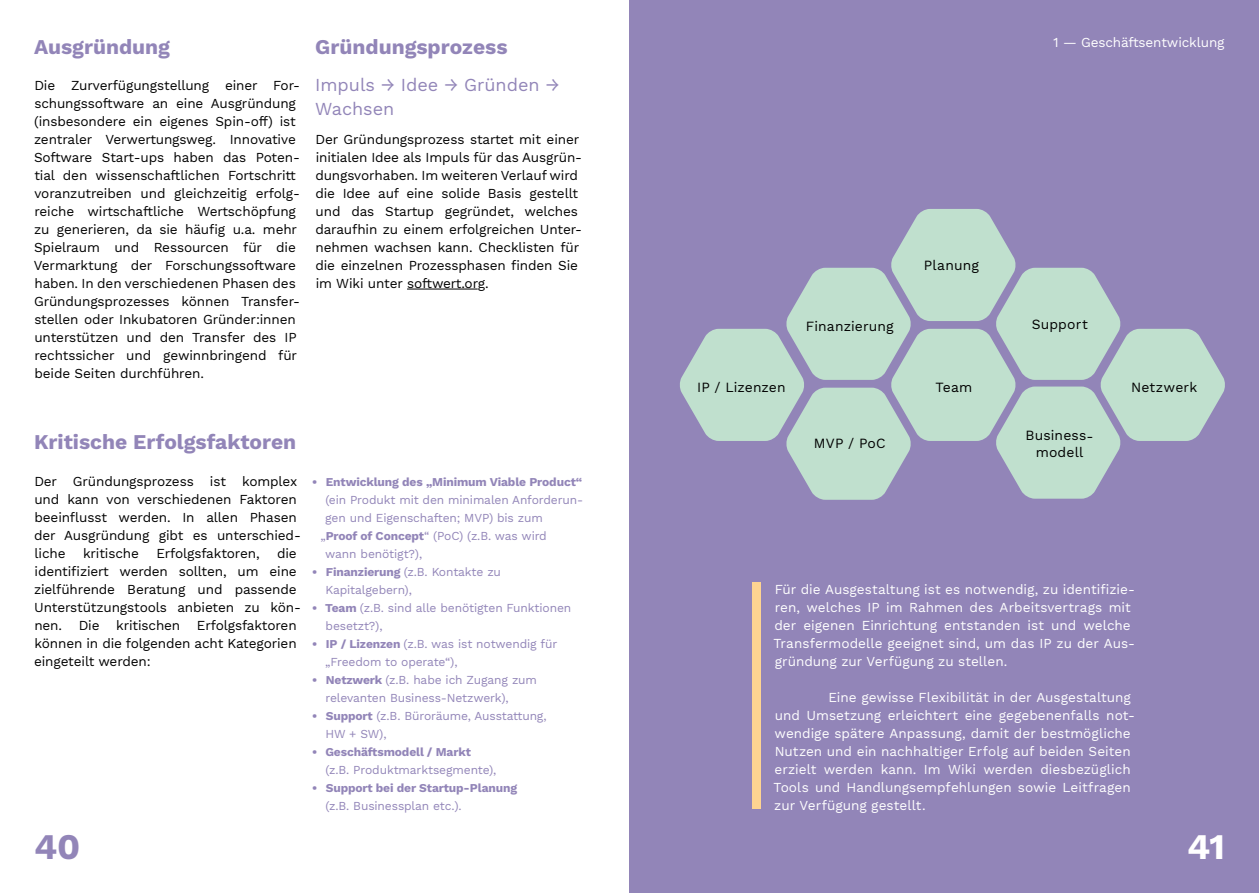
<style>
.page{position:relative;width:1259px;height:893px;background:#fff}
.page>*{position:absolute;margin:0;border:0;box-sizing:border-box;transform-origin:0 0}
.t1{font:700 36px "Work Sans";color:#9285b8}
.t2{font:700 36px "Work Sans";color:#fff}
.t3{font:700 21px "Work Sans";color:#9285b8}
.t4{font:18px/24px "Work Sans";color:#9285b8}
.t5{font:13.8px/16.6px "Work Sans";letter-spacing:.01em;color:#000;text-align:center}
.t6{font:13.5px/18px "Work Sans";letter-spacing:-.01em;color:#000}
.t7{font:13.5px/18px "Work Sans";color:#fff}
.t8{font:12px "Work Sans";letter-spacing:-.01em;color:#9285b8}
.t9{font:700 12px "Work Sans";letter-spacing:-.01em;color:#9285b8}
.s1{font-weight:700}
</style>
<div class="page">
<div style="left:629px;top:0;width:630px;height:893px;background:#9285b8"></div>
<hr style="left:407px;top:289px;width:71px;height:1px;background:#000">
<div style="left:752px;top:583px;width:8px;height:226px;background:#fdd491"></div>
<svg style="left:680px;top:209px;width:545px;height:291px"></svg>
<h2 class="t3" style="left:34px;top:31px;width:137px">Ausgründung</h2>
<p class="t6" style="left:34px;top:77px;width:267px">Die Zurverfügungstellung einer For&shy;schungssoftware an eine Ausgründung (insbesondere ein eigenes Spin-off) ist zentraler Verwertungsweg. Innovative Software Start-ups haben das Poten&shy;tial den wissenschaftlichen Fortschritt voranzutreiben und gleichzeitig erfolg&shy;reiche wirtschaftliche Wertschöpfung zu generieren, da sie häufig u.a. mehr Spielraum und Ressourcen für die Vermarktung der Forschungssoftware haben. In den verschiedenen Phasen des Gründungsprozesses können Transfer&shy;stellen oder Inkubatoren Gründer:innen unterstützen und den Transfer des IP rechtssicher und gewinnbringend für beide Seiten durchführen.</p>
<h2 class="t3" style="left:315px;top:31px;width:194px">Gründungsprozess</h2>
<h3 class="t4" style="left:315px;top:73px;width:246px">Impuls → Idee → Gründen →<br>Wachsen</h3>
<p class="t6" style="left:315px;top:131px;width:268px">Der Gründungsprozess startet mit einer initialen Idee als Impuls für das Ausgrün&shy;dungsvorhaben. Im weiteren Verlauf wird die Idee auf eine solide Basis gestellt und das Startup gegründet, welches daraufhin zu einem erfolgreichen Unter&shy;nehmen wachsen kann. Checklisten für die einzelnen Prozessphasen finden Sie im Wiki unter softwert.org.</p>
<h2 class="t3" style="left:34px;top:426px;width:264px">Kritische Erfolgsfaktoren</h2>
<p class="t6" style="left:34px;top:473px;width:268px">Der Gründungsprozess ist komplex und kann von verschiedenen Faktoren beeinflusst werden. In allen Phasen der Ausgründung gibt es unterschied&shy;liche</p>
<p class="t6" style="left:83px;top:545px;width:57px">kritische</p>
<p class="t6" style="left:156px;top:545px;width:105px">Erfolgsfaktoren,</p>
<p class="t6" style="left:34px;top:545px;width:268px;text-indent:243px">die identifiziert werden sollten, um eine zielführende Beratung und passende<br>Unterstützungstools anbieten zu kön&shy;nen. Die kritischen Erfolgsfaktoren können in die folgenden acht Kategorien eingeteilt werden:</p>
<p class="t9" style="left:326px;top:473px;width:258px">Entwicklung des „Minimum Viable Product“</p>
<p class="t8" style="left:325px;top:493px;width:259px">(ein Produkt mit den minimalen Anforderun-</p>
<p class="t8" style="left:325px;top:511px;width:219px">gen und Eigenschaften; MVP) bis zum</p>
<p class="t8" style="left:320px;top:529px;width:228px">„<span class="s1">Proof of Concept</span>“ (PoC) (z.B. was wird</p>
<p class="t8" style="left:325px;top:547px;width:98px">wann benötigt?),</p>
<p class="t8" style="left:326px;top:565px;width:177px"><span class="s1">Finanzierung</span> (z.B. Kontakte zu</p>
<p class="t8" style="left:325px;top:583px;width:88px">Kapitalgebern),</p>
<p class="t8" style="left:325px;top:601px;width:248px"><span class="s1">Team</span> (z.B. sind alle benötigten Funktionen</p>
<p class="t8" style="left:326px;top:619px;width:58px">besetzt?),</p>
<p class="t8" style="left:326px;top:637px;width:233px"><span class="s1">IP / Lizenzen</span> (z.B. was ist notwendig für</p>
<p class="t8" style="left:325px;top:655px;width:134px">„Freedom to operate“),</p>
<p class="t8" style="left:326px;top:673px;width:213px"><span class="s1">Netzwerk</span> (z.B. habe ich Zugang zum</p>
<p class="t8" style="left:325px;top:691px;width:185px">relevanten Business-Netzwerk),</p>
<p class="t8" style="left:326px;top:709px;width:222px"><span class="s1">Support</span> (z.B. Büroräume, Ausstattung,</p>
<p class="t8" style="left:325px;top:727px;width:63px">HW + SW),</p>
<p class="t9" style="left:325px;top:743px;width:147px">Geschäftsmodell / Markt</p>
<p class="t8" style="left:325px;top:763px;width:172px">(z.B. Produktmarktsegmente),</p>
<p class="t9" style="left:326px;top:779px;width:193px">Support bei der Startup-Planung</p>
<p class="t8" style="left:325px;top:799px;width:138px">(z.B. Businessplan etc.).</p>
<p class="t9" style="left:312px;top:473px;width:7px">•</p>
<p class="t9" style="left:312px;top:563px;width:7px">•</p>
<p class="t9" style="left:312px;top:599px;width:7px">•</p>
<p class="t9" style="left:312px;top:635px;width:7px">•</p>
<p class="t9" style="left:312px;top:671px;width:7px">•</p>
<p class="t9" style="left:312px;top:707px;width:7px">•</p>
<p class="t9" style="left:312px;top:743px;width:7px">•</p>
<p class="t9" style="left:312px;top:779px;width:7px">•</p>
<p class="t7" style="left:1053px;top:34px;width:173px">1 — Geschäftsentwicklung</p>
<p class="t5" style="left:806px;top:318px;width:90px">Finanzierung</p>
<p class="t5" style="left:924px;top:258px;width:57px">Planung</p>
<p class="t5" style="left:1031px;top:316px;width:58px">Support</p>
<p class="t5" style="left:697px;top:379px;width:90px">IP / Lizenzen</p>
<p class="t5" style="left:935px;top:379px;width:38px">Team</p>
<p class="t5" style="left:1131px;top:379px;width:68px">Netzwerk</p>
<p class="t5" style="left:814px;top:435px;width:73px">MVP / PoC</p>
<p class="t5" style="left:1025px;top:428px;width:70px">Business&shy;modell</p>
<p class="t7" style="left:773px;top:581px;width:363px">Für die Ausgestaltung ist es notwendig, zu identifizie&shy;ren, welches IP im Rahmen des Arbeitsvertrags mit der eigenen Einrichtung entstanden ist und welche Transfermodelle geeignet sind, um das IP zu der Aus&shy;gründung zur Verfügung zu stellen.</p>
<p class="t7" style="left:773px;top:689px;width:363px;text-indent:55px">Eine gewisse Flexibilität in der Ausgestaltung und Umsetzung erleichtert eine gegebenenfalls not&shy;wendige spätere Anpassung, damit der bestmögliche Nutzen und ein nachhaltiger Erfolg auf beiden Seiten erzielt werden kann. Im Wiki werden diesbezüglich Tools und Handlungsempfehlungen sowie Leitfragen zur Verfügung gestellt.</p>
<h1 class="t1" style="left:34px;top:819px;width:48px">40</h1>
<h1 class="t2" style="left:1187px;top:819px;width:39px">41</h1>
</div>
